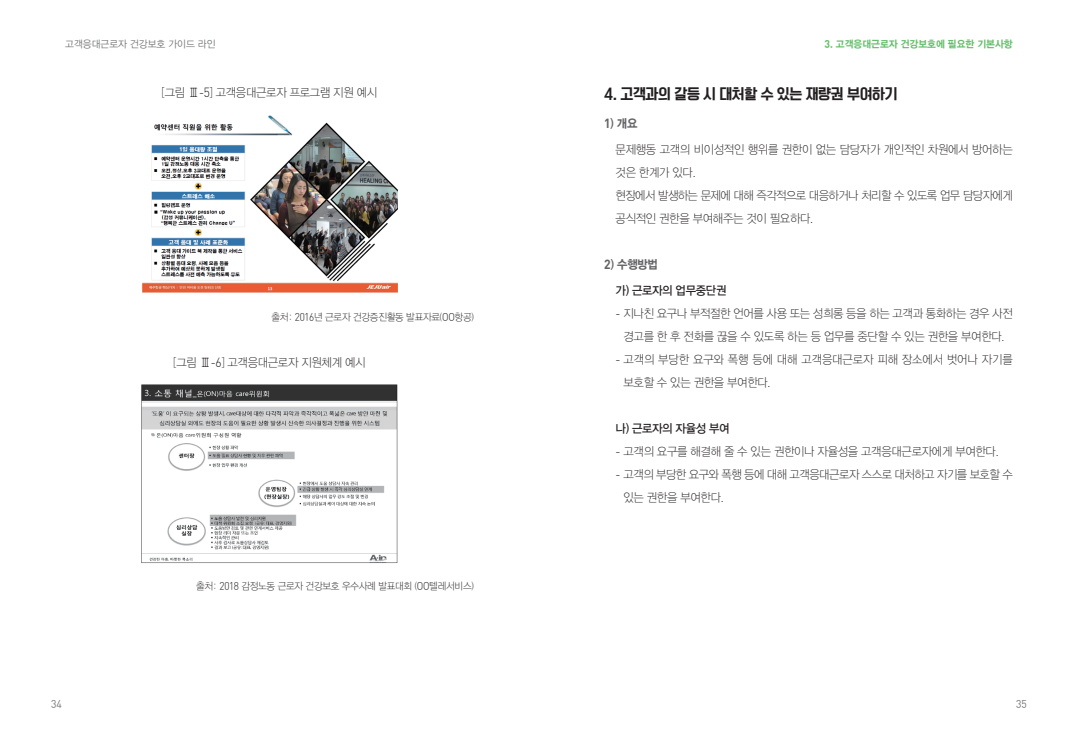
<style>
.page{position:relative;width:1078px;height:738px;background:#fff}
.page>*{position:absolute;margin:0;border:0;box-sizing:border-box;transform-origin:0 0}
.t1{font:14px "OT Omni Gothic H";letter-spacing:-.025em;color:#231f20;scale:.94 1}
.t2{font:12px/23px "Gdingot EL";letter-spacing:-.025em;color:#231f20;scale:.94 1}
.t3{font:12px "G Din Got M";letter-spacing:-.025em;color:#231f20;scale:.94 1}
.t4{font:12px "G Got Din B";letter-spacing:-.025em;color:#636366;scale:.94 1}
.t5{font:10px "Gdingot EL";letter-spacing:-.025em;color:#231f20;scale:.94 1}
.t6{font:10px "G Got Din B";color:#65be6b;scale:.96 1}
.t7{font:10px "G Din Got L";color:#757679;scale:.96 1}
</style>
<div class="page">
<img style="left:142px;top:115px;width:256px;height:178px">
<img style="left:141px;top:384px;width:257px;height:179px">
<p class="t7" style="left:65px;top:39px;width:158px">고객응대근로자 건강보호 가이드 라인</p>
<p class="t2" style="left:162px;top:82px;width:230px">[그림 Ⅲ-5] 고객응대근로자 프로그램 지원 예시</p>
<p class="t5" style="left:271px;top:311px;width:216px">출처: 2016년 근로자 건강증진활동 발표자료(OO항공)</p>
<p class="t2" style="left:173px;top:351px;width:206px">[그림 Ⅲ-6] 고객응대근로자 지원체계 예시</p>
<p class="t7" style="left:51px;top:697px;width:13px">34</p>
<p class="t5" style="left:196px;top:580px;width:297px">출처: 2018 감정노동 근로자 건강보호 우수사례 발표대회 (OO텔레서비스)</p>
<p class="t6" style="left:824px;top:39px;width:197px">3. 고객응대근로자 건강보호에 필요한 기본사항</p>
<p class="t1" style="left:604px;top:87px;width:313px">4. 고객과의 갈등 시 대처할 수 있는 재량권 부여하기</p>
<p class="t4" style="left:604px;top:117px;width:37px">1) 개요</p>
<p class="t2" style="left:615px;top:138px;width:424px">문제행동 고객의 비이성적인 행위를 권한이 없는 담당자가 개인적인 차원에서 방어하는 것은 한계가 있다.<br>현장에서 발생하는 문제에 대해 즉각적으로 대응하거나 처리할 수 있도록 업무 담당자에게 공식적인 권한을 부여해주는 것이 필요하다.</p>
<p class="t4" style="left:604px;top:258px;width:59px">2) 수행방법</p>
<p class="t3" style="left:615px;top:283px;width:119px">가) 근로자의 업무중단권</p>
<p class="t2" style="left:615px;top:302px;width:424px;text-align:center">- 지나친 요구나 부적절한 언어를 사용 또는 성희롱 등을 하는 고객과 통화하는 경우 사전 경고를 한 후 전화를 끊을 수 있도록 하는 등 업무를 중단할 수 있는 권한을 부여한다.</p>
<p class="t2" style="left:623px;top:348px;width:415px;text-indent:-8px">- 고객의 부당한 요구와 폭행 등에 대해 고객응대근로자 피해 장소에서 벗어나 자기를 보호할 수 있는 권한을 부여한다.</p>
<p class="t3" style="left:615px;top:421px;width:123px">나) 근로자의 자율성 부여</p>
<p class="t2" style="left:615px;top:440px;width:409px">- 고객의 요구를 해결해 줄 수 있는 권한이나 자율성을 고객응대근로자에게 부여한다.</p>
<p class="t2" style="left:623px;top:463px;width:415px;text-indent:-8px">- 고객의 부당한 요구와 폭행 등에 대해 고객응대근로자 스스로 대처하고 자기를 보호할 수 있는 권한을 부여한다.</p>
<p class="t7" style="left:1016px;top:697px;width:13px">35</p>
</div>
